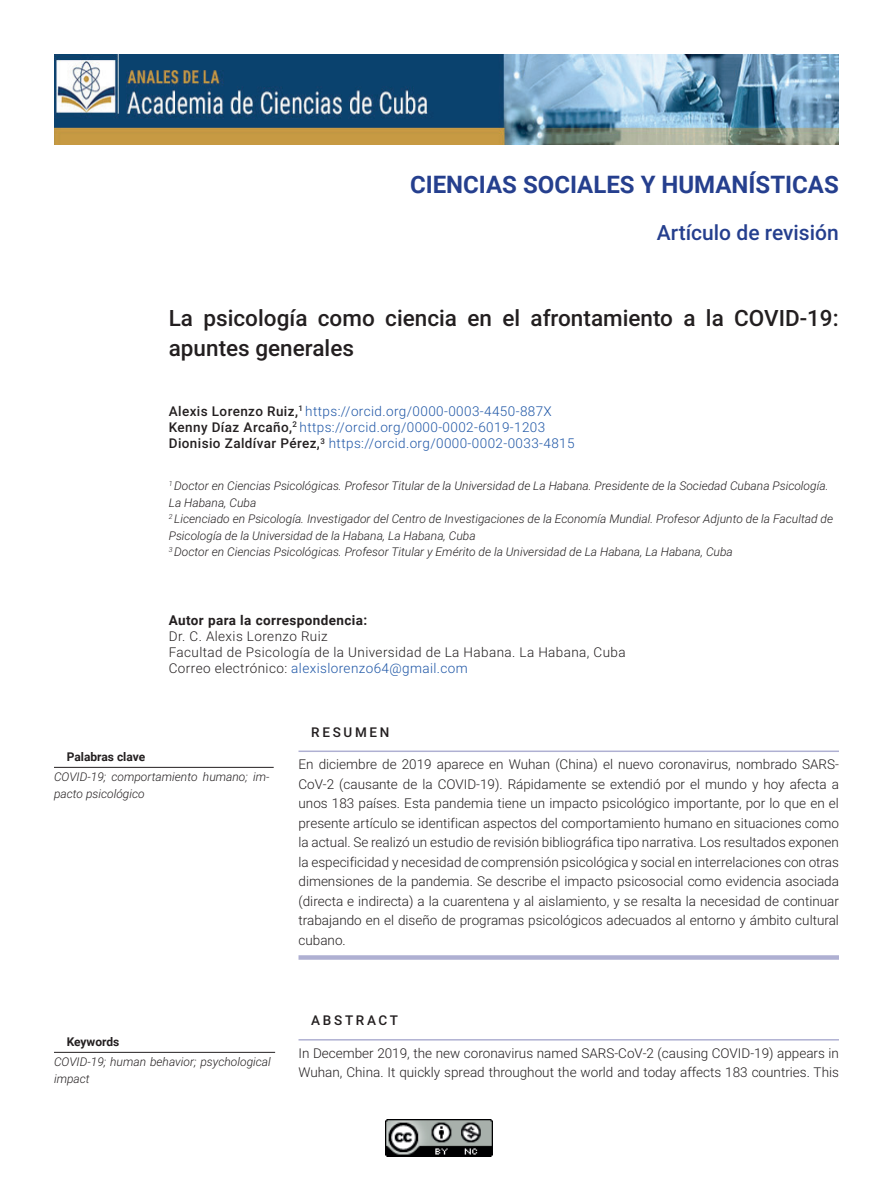
<style>
.page{position:relative;width:893px;height:1191px;background:#fff}
.page>*{position:absolute;margin:0;border:0;box-sizing:border-box;transform-origin:0 0}
.t1{font:700 24px "Roboto";color:#253f8e}
.t2{font:500 22.5px/30px "Roboto";color:#231f20}
.t3{font:500 21px "Roboto";color:#253f8e}
.t4{font:300 13.5px/19.5px "Roboto";color:#231f20;text-align:justify}
.t5{font:300 13.5px/16.2px "Roboto";letter-spacing:.03em;color:#1e56a6}
.t6{font:300 13.5px/16.2px "Roboto";letter-spacing:.03em;color:#231f20}
.t7{font:700 13.5px "Roboto";letter-spacing:.03em;color:#231f20}
.t8{font:500 13.5px "Roboto";letter-spacing:.2em;color:#231f20}
.t9{font:italic 300 12px/16.5px "Roboto";color:#231f20}
.t10{font:700 12px "Roboto";color:#231f20}
.s1{font-weight:500;color:#231f20}
.s2{color:#1e56a6}
</style>
<div class="page">
<img style="left:54px;top:54px;width:785px;height:91px">
<img style="left:386px;top:1119px;width:106px;height:37px">
<hr style="left:298px;top:750px;width:541px;height:2px;background:#afb0d2">
<svg style="left:298px;top:955px;width:541px;height:4px;background:#b3b4d4"></svg>
<hr style="left:298px;top:1039px;width:541px;height:1px;background:#afb0d2">
<hr style="left:54px;top:767px;width:220px;height:1px;background:#231f20">
<hr style="left:54px;top:1052px;width:221px;height:1px;background:#231f20">
<h1 class="t1" style="left:410px;top:168px;width:430px">CIENCIAS SOCIALES Y HUMANÍSTICAS</h1>
<h3 class="t3" style="left:657px;top:218px;width:183px">Artículo de revisión</h3>
<h2 class="t2" style="left:169px;top:305px;width:671px">La psicología como ciencia en el afrontamiento a la COVID-19: apuntes generales</h2>
<p class="t5" style="left:169px;top:403px;width:407px"><span class="s1">Alexis Lorenzo Ruiz,</span><sup>1</sup> https://orcid.org/0000-0003-4450-887X<br><span class="s1">Kenny Díaz Arcaño,</span><sup>2</sup> https://orcid.org/0000-0002-6019-1203<br><span class="s1">Dionisio Zaldívar Pérez,</span><sup>3</sup> https://orcid.org/0000-0002-0033-4815</p>
<p class="t9" style="left:169px;top:478px;width:666px"><sup>1</sup> Doctor en Ciencias Psicológicas. Profesor Titular de la Universidad de La Habana. Presidente de la Sociedad Cubana Psicología.<br>La Habana, Cuba<br><sup>2</sup> Licenciado en Psicología. Investigador del Centro de Investigaciones de la Economía Mundial. Profesor Adjunto de la Facultad de Psicología de la Universidad de la Habana, La Habana, Cuba<br><sup>3</sup> Doctor en Ciencias Psicológicas. Profesor Titular y Emérito de la Universidad de La Habana, La Habana, Cuba</p>
<p class="t7" style="left:169px;top:610px;width:200px">Autor para la correspondencia:</p>
<p class="t6" style="left:169px;top:628px;width:458px">Dr. C. Alexis Lorenzo Ruiz<br>Facultad de Psicología de la Universidad de La Habana. La Habana, Cuba<br>Correo electrónico: <span class="s2">alexislorenzo64@gmail.com</span></p>
<p class="t10" style="left:67px;top:748px;width:80px">Palabras clave</p>
<p class="t9" style="left:54px;top:769px;width:217px">COVID-19; comportamiento humano; im&shy;pacto psicológico</p>
<p class="t8" style="left:311px;top:722px;width:80px">RESUMEN</p>
<p class="t4" style="left:298px;top:754px;width:542px">En diciembre de 2019 aparece en Wuhan (China) el nuevo coronavirus, nombrado SARS-CoV-2 (causante de la COVID-19). Rápidamente se extendió por el mundo y hoy afecta a unos 183 países. Esta pandemia tiene un impacto psicológico importante, por lo que en el presente artículo se identifican aspectos del comportamiento humano en situaciones como la actual. Se realizó un estudio de revisión bibliográfica tipo narrativa. Los resultados exponen la especificidad y necesidad de comprensión psicológica y social en interrelaciones con otras dimensiones de la pandemia. Se describe el impacto psicosocial como evidencia asociada (directa e indirecta) a la cuarentena y al aislamiento, y se resalta la necesidad de continuar trabajando en el diseño de programas psicológicos adecuados al entorno y ámbito cultural cubano.</p>
<p class="t10" style="left:67px;top:1033px;width:54px">Keywords</p>
<p class="t9" style="left:54px;top:1054px;width:218px">COVID-19; human behavior; psychological impact</p>
<p class="t8" style="left:311px;top:1011px;width:88px">ABSTRACT</p>
<p class="t4" style="left:298px;top:1043px;width:542px">In December 2019, the new coronavirus named SARS-CoV-2 (causing COVID-19) appears in<br>Wuhan, China. It quickly spread throughout the world and today affects 183 countries. This</p>
</div>
